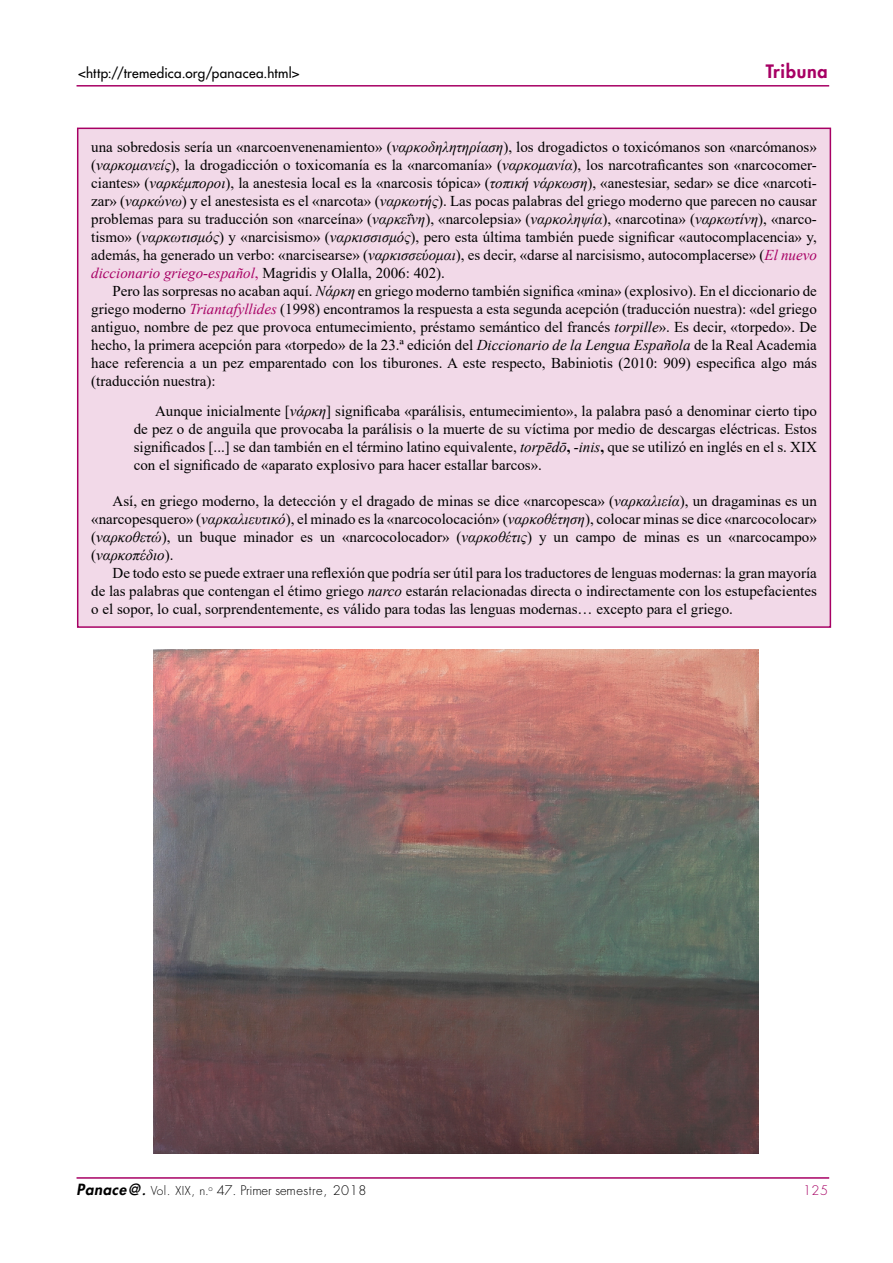
<style>
.page{position:relative;width:893px;height:1263px;background:#fff}
.page>*{position:absolute;margin:0;border:0;box-sizing:border-box;transform-origin:0 0}
.t1{font:800 18px "Futura Std";letter-spacing:.04em;color:#a70064}
.t2{font:15px/18px "Times New Roman";color:#000;text-align:justify}
.t3{font:500 13.5px "Futura Std";letter-spacing:.02em;color:#000}
.t4{font:300 12.9px "Futura Std";letter-spacing:.01em;color:#000}
.t5{font:300 12.9px "Futura Std";color:#a70064}
.s1{font-style:italic}
.s2{font-style:italic;color:#a70064}
.s3{color:#a70064}
.s4{font-weight:700}
.s5{font-weight:800;font-style:italic;font-size:15px}
.s6{font-weight:800;font-style:italic;font-size:12px}
.s7{font-size:12px}
</style>
<div class="page">
<hr style="left:77px;top:1177px;width:752px;height:2px;background:#a70064">
<hr style="left:77px;top:85px;width:752px;height:2px;background:#a70064">
<div style="left:78px;top:128px;width:752px;height:499px;background:#f2d9e8"></div>
<img style="left:154px;top:650px;width:604px;height:504px">
<p class="t3" style="left:78px;top:65px;width:223px">&lt;http://tremedica.org/panacea.html&gt;</p>
<p class="t1" style="left:766px;top:60px;width:63px">Tribuna</p>
<p class="t2" style="left:91px;top:138px;width:727px">una sobredosis sería un «narcoenvenenamiento» (<span class="s1">ναρκοδηλητηρίαση</span>), los drogadictos o toxicómanos son «narcómanos» (<span class="s1">ναρκομανείς</span>), la drogadicción o toxicomanía es la «narcomanía» (<span class="s1">ναρκομανία</span>), los narcotraficantes son «narcocomer&shy;ciantes» (<span class="s1">ναρκέμποροι</span>), la anestesia local es la «narcosis tópica» (<span class="s1">τοπική νάρκωση</span>), «anestesiar, sedar» se dice «narcoti&shy;zar» (<span class="s1">ναρκώνω</span>) y el anestesista es el «narcota» (<span class="s1">ναρκωτής</span>). Las pocas palabras del griego moderno que parecen no causar problemas para su traducción son «narceína» (<span class="s1">ναρκεΐνη</span>), «narcolepsia» (<span class="s1">ναρκοληψία</span>), «narcotina» (<span class="s1">ναρκωτίνη</span>), «narco&shy;tismo» (<span class="s1">ναρκωτισμός</span>) y «narcisismo» (<span class="s1">ναρκισσισμός</span>), pero esta última también puede significar «autocomplacencia» y, además, ha generado un verbo: «narcisearse» (<span class="s1">ναρκισσεύομαι</span>), es decir, «darse al narcisismo, autocomplacerse» (<span class="s2">El nuevo diccionario griego-español</span><span class="s3">,</span> Magridis y Olalla, 2006: 402).</p>
<p class="t2" style="left:91px;top:282px;width:727px;text-indent:21px">Pero las sorpresas no acaban aquí. <span class="s1">Νάρκη</span> en griego moderno también significa «mina» (explosivo). En el diccionario de griego moderno <span class="s2">Triantafyllides</span> (1998) encontramos la respuesta a esta segunda acepción (traducción nuestra): «del griego antiguo, nombre de pez que provoca entumecimiento, préstamo semántico del francés <span class="s1">torpille</span>». Es decir, «torpedo». De hecho, la primera acepción para «torpedo» de la 23.ª edición del <span class="s1">Diccionario de la Lengua Española</span> de la Real Academia hace referencia a un pez emparentado con los tiburones. A este respecto, Babiniotis (2010: 909) especifica algo más (traducción nuestra):</p>
<p class="t2" style="left:134px;top:401px;width:685px;text-indent:21px">Aunque inicialmente [<span class="s1">νάρκη</span>] significaba «parálisis, entumecimiento», la palabra pasó a denominar cierto tipo de pez o de anguila que provocaba la parálisis o la muerte de su víctima por medio de descargas eléctricas. Estos significados [...] se dan también en el término latino equivalente, <span class="s1">torpēdō</span><span class="s4">,</span> <span class="s1">-inis</span><span class="s4">,</span> que se utilizó en inglés en el s. XIX con el significado de «aparato explosivo para hacer estallar barcos».</p>
<p class="t2" style="left:91px;top:491px;width:727px;text-indent:21px">Así, en griego moderno, la detección y el dragado de minas se dice «narcopesca» (<span class="s1">ναρκαλιεία</span>), un dragaminas es un «narcopesquero» (<span class="s1">ναρκαλιευτικό</span>), el minado es la «narcocolocación» (<span class="s1">ναρκοθέτηση</span>), colocar minas se dice «narcocolocar» (<span class="s1">ναρκοθετώ</span>), un buque minador es un «narcocolocador» (<span class="s1">ναρκοθέτις</span>) y un campo de minas es un «narcocampo» (<span class="s1">ναρκοπέδιο</span>).</p>
<p class="t2" style="left:91px;top:563px;width:727px;text-indent:21px">De todo esto se puede extraer una reflexión que podría ser útil para los traductores de lenguas modernas: la gran mayoría de las palabras que contengan el étimo griego <span class="s1">narco</span> estarán relacionadas directa o indirectamente con los estupefacientes o el sopor, lo cual, sorprendentemente, es válido para todas las lenguas modernas… excepto para el griego.</p>
<p class="t4" style="left:77px;top:1182px;width:291px"><span class="s5">Panace@</span><span class="s6">.</span> <span class="s7">Vol. XIX, n.</span><sup>o</sup> 47. Primer semestre, 2018</p>
<p class="t5" style="left:803px;top:1182px;width:27px">125</p>
</div>
